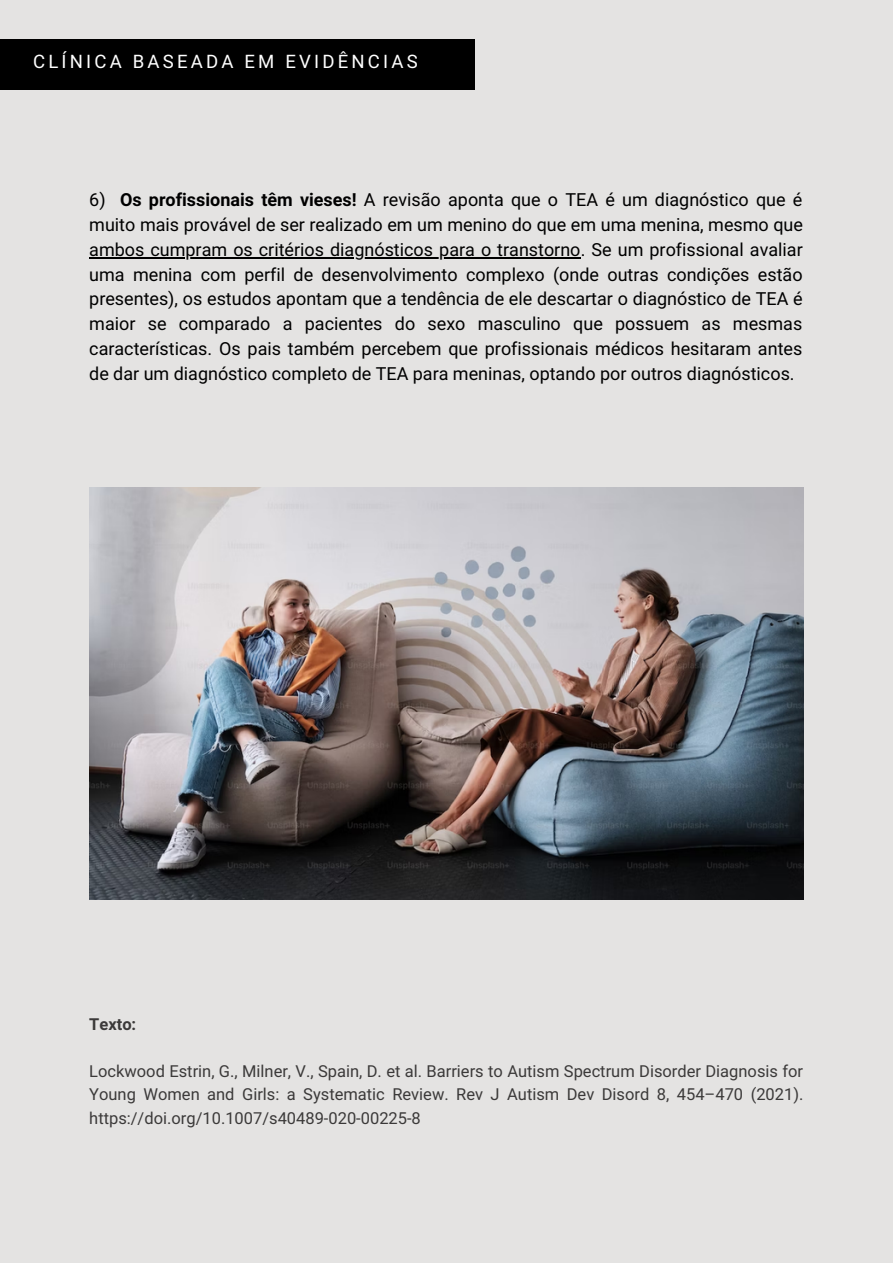
<style>
.page{position:relative;width:893px;height:1264px;background:#fff}
.page>*{position:absolute;margin:0;border:0;box-sizing:border-box;transform-origin:0 0}
.t1{font:18.6px "Araboto";letter-spacing:.17em;color:#fff}
.t2{font:18px/24.8px "Araboto";color:#000;text-align:justify}
.t3{font:16.5px/23.5px "Araboto";color:#3b3939;text-align:justify}
.t4{font:700 16.5px "Araboto";color:#3b3939}
.s1{font-weight:700}
</style>
<div class="page">
<div style="left:0;top:0;width:892px;height:1262px;background:#e4e3e2"></div>
<div style="left:0;top:39px;width:474px;height:50px;background:#000"></div>
<img style="left:89px;top:488px;width:714px;height:411px">
<hr style="left:89px;top:257px;width:491px;height:1px;background:#000">
<p class="t1" style="left:33px;top:51px;width:386px">CLÍNICA BASEADA EM EVIDÊNCIAS</p>
<p class="t2" style="left:89px;top:188px;width:715px">6) <span class="s1">Os profissionais têm vieses!</span> A revisão aponta que o TEA é um diagnóstico que é muito mais provável de ser realizado em um menino do que em uma menina, mesmo que ambos cumpram os critérios diagnósticos para o transtorno. Se um profissional avaliar uma menina com perfil de desenvolvimento complexo (onde outras condições estão presentes), os estudos apontam que a tendência de ele descartar o diagnóstico de TEA é maior se comparado a pacientes do sexo masculino que possuem as mesmas características. Os pais também percebem que profissionais médicos hesitaram antes de dar um diagnóstico completo de TEA para meninas, optando por outros diagnósticos.</p>
<p class="t4" style="left:89px;top:1014px;width:49px">Texto:</p>
<p class="t3" style="left:89px;top:1059px;width:715px">Lockwood Estrin, G., Milner, V., Spain, D. et al. Barriers to Autism Spectrum Disorder Diagnosis for Young Women and Girls: a Systematic Review. Rev J Autism Dev Disord 8, 454–470 (2021). https://doi.org/10.1007/s40489-020-00225-8</p>
</div>
